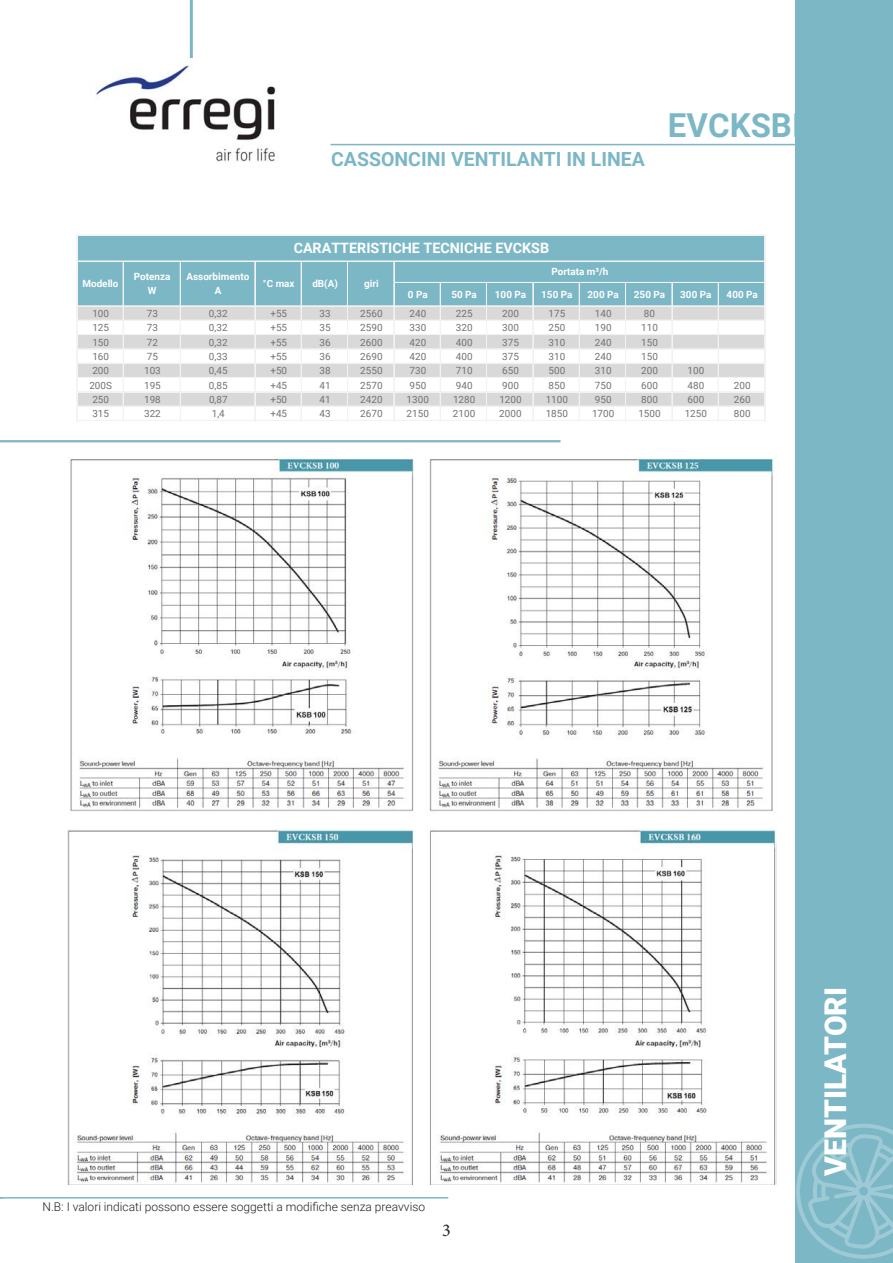
<style>
.page{position:relative;width:893px;height:1263px;background:#fff}
.page>*{position:absolute;margin:0;border:0;box-sizing:border-box;transform-origin:0 0}
.t1{font:700 33px "Roboto";color:#7cb7c6}
.t2{font:900 30px "Roboto";color:#fff}
.t3{font:700 19.5px "Roboto";color:#7cb7c6}
.t4{font:18px "Minion Pro";color:#231f20}
.t5{font:700 14.25px "Roboto";color:#fff}
.t6{font:300 12px "Roboto";color:#231f20}
.t7{font:9.9px "Roboto";letter-spacing:.005em;color:#757171}
.t8{font:700 9.9px/14.2px "Roboto";color:#fff;text-align:center}
</style>
<div class="page">
<div style="left:795px;top:0;width:98px;height:1263px;background:#7cb7c6"></div>
<hr style="left:330px;top:144px;width:483px;height:1px;background:#7cb7c6">
<hr style="left:190px;top:0;width:3px;height:58px;background:#7cb7c6">
<img style="left:89px;top:65px;width:187px;height:97px">
<hr style="left:0;top:1197px;width:448px;height:1px;background:#7cb7c6">
<div style="left:78px;top:236px;width:687px;height:70px;background:#7cb7c6"></div>
<div style="left:78px;top:306px;width:687px;height:15px;background:#d9d9d9"></div>
<div style="left:78px;top:335px;width:687px;height:14px;background:#d9d9d9"></div>
<div style="left:78px;top:363px;width:687px;height:15px;background:#d9d9d9"></div>
<div style="left:78px;top:392px;width:687px;height:15px;background:#d9d9d9"></div>
<hr style="left:76px;top:235px;width:1px;height:186px;background:#f2f2f2">
<hr style="left:77px;top:235px;width:1px;height:186px;background:#f2f2f2">
<hr style="left:764px;top:236px;width:1px;height:185px;background:#f2f2f2">
<hr style="left:123px;top:262px;width:1px;height:159px;background:#f2f2f2">
<hr style="left:180px;top:262px;width:1px;height:159px;background:#f2f2f2">
<hr style="left:255px;top:262px;width:1px;height:159px;background:#f2f2f2">
<hr style="left:301px;top:262px;width:1px;height:159px;background:#f2f2f2">
<hr style="left:347px;top:262px;width:1px;height:159px;background:#f2f2f2">
<hr style="left:394px;top:262px;width:1px;height:159px;background:#f2f2f2">
<hr style="left:440px;top:283px;width:1px;height:138px;background:#f2f2f2">
<hr style="left:486px;top:283px;width:1px;height:138px;background:#f2f2f2">
<hr style="left:533px;top:283px;width:1px;height:138px;background:#f2f2f2">
<hr style="left:579px;top:283px;width:1px;height:138px;background:#f2f2f2">
<hr style="left:625px;top:283px;width:1px;height:138px;background:#f2f2f2">
<hr style="left:672px;top:283px;width:1px;height:138px;background:#f2f2f2">
<hr style="left:718px;top:283px;width:1px;height:138px;background:#f2f2f2">
<hr style="left:78px;top:235px;width:687px;height:1px;background:#f2f2f2">
<hr style="left:78px;top:261px;width:687px;height:1px;background:#f2f2f2">
<hr style="left:395px;top:282px;width:370px;height:1px;background:#f2f2f2">
<hr style="left:78px;top:306px;width:687px;height:1px;background:#f2f2f2">
<hr style="left:78px;top:320px;width:687px;height:1px;background:#f2f2f2">
<hr style="left:78px;top:334px;width:687px;height:1px;background:#f2f2f2">
<hr style="left:78px;top:348px;width:687px;height:1px;background:#f2f2f2">
<hr style="left:78px;top:349px;width:687px;height:1px;background:#f2f2f2">
<hr style="left:78px;top:363px;width:687px;height:1px;background:#f2f2f2">
<hr style="left:78px;top:377px;width:687px;height:1px;background:#f2f2f2">
<hr style="left:78px;top:391px;width:687px;height:1px;background:#f2f2f2">
<hr style="left:78px;top:392px;width:687px;height:1px;background:#f2f2f2">
<hr style="left:78px;top:406px;width:687px;height:1px;background:#f2f2f2">
<hr style="left:78px;top:420px;width:687px;height:1px;background:#f2f2f2">
<hr style="left:0;top:440px;width:561px;height:2px;background:#7cb7c6">
<img style="left:70px;top:457px;width:707px;height:355px">
<img style="left:67px;top:828px;width:710px;height:356px">
<svg style="left:796px;top:1124px;width:97px;height:135px"></svg>
<p class="t3" style="left:331px;top:145px;width:315px">CASSONCINI VENTILANTI IN LINEA</p>
<p class="t1" style="left:668px;top:102px;width:153px">EVCKSBIL</p>
<p class="t5" style="left:294px;top:238px;width:257px">CARATTERISTICHE TECNICHE EVCKSB</p>
<p class="t8" style="left:82px;top:276px;width:38px">Modello</p>
<p class="t8" style="left:134px;top:269px;width:38px">Potenza<br>W</p>
<p class="t8" style="left:187px;top:269px;width:64px">Assorbimento<br>A</p>
<p class="t8" style="left:263px;top:276px;width:33px">°C max</p>
<p class="t8" style="left:312px;top:276px;width:27px">dB(A)</p>
<p class="t8" style="left:364px;top:276px;width:16px">giri</p>
<p class="t8" style="left:552px;top:264px;width:58px">Portata m³/h</p>
<p class="t8" style="left:408px;top:287px;width:21px">0 Pa</p>
<p class="t8" style="left:451px;top:287px;width:27px">50 Pa</p>
<p class="t8" style="left:495px;top:287px;width:33px">100 Pa</p>
<p class="t8" style="left:541px;top:287px;width:33px">150 Pa</p>
<p class="t8" style="left:588px;top:287px;width:33px">200 Pa</p>
<p class="t8" style="left:634px;top:287px;width:33px">250 Pa</p>
<p class="t8" style="left:680px;top:287px;width:33px">300 Pa</p>
<p class="t8" style="left:727px;top:287px;width:33px">400 Pa</p>
<p class="t7" style="left:92px;top:307px;width:18px">100</p>
<p class="t7" style="left:147px;top:307px;width:13px">73</p>
<p class="t7" style="left:209px;top:307px;width:20px">0,32</p>
<p class="t7" style="left:270px;top:307px;width:18px">+55</p>
<p class="t7" style="left:320px;top:307px;width:13px">33</p>
<p class="t7" style="left:360px;top:307px;width:24px">2560</p>
<p class="t7" style="left:409px;top:307px;width:18px">240</p>
<p class="t7" style="left:456px;top:307px;width:18px">225</p>
<p class="t7" style="left:502px;top:307px;width:18px">200</p>
<p class="t7" style="left:548px;top:307px;width:18px">175</p>
<p class="t7" style="left:595px;top:307px;width:18px">140</p>
<p class="t7" style="left:644px;top:307px;width:13px">80</p>
<p class="t7" style="left:92px;top:321px;width:18px">125</p>
<p class="t7" style="left:147px;top:321px;width:13px">73</p>
<p class="t7" style="left:209px;top:321px;width:20px">0,32</p>
<p class="t7" style="left:270px;top:321px;width:18px">+55</p>
<p class="t7" style="left:320px;top:321px;width:13px">35</p>
<p class="t7" style="left:360px;top:321px;width:24px">2590</p>
<p class="t7" style="left:409px;top:321px;width:18px">330</p>
<p class="t7" style="left:456px;top:321px;width:18px">320</p>
<p class="t7" style="left:502px;top:321px;width:18px">300</p>
<p class="t7" style="left:548px;top:321px;width:18px">250</p>
<p class="t7" style="left:595px;top:321px;width:18px">190</p>
<p class="t7" style="left:641px;top:321px;width:18px">110</p>
<p class="t7" style="left:92px;top:335px;width:18px">150</p>
<p class="t7" style="left:147px;top:335px;width:13px">72</p>
<p class="t7" style="left:209px;top:335px;width:20px">0,32</p>
<p class="t7" style="left:270px;top:335px;width:18px">+55</p>
<p class="t7" style="left:320px;top:335px;width:13px">36</p>
<p class="t7" style="left:360px;top:335px;width:24px">2600</p>
<p class="t7" style="left:409px;top:335px;width:18px">420</p>
<p class="t7" style="left:456px;top:335px;width:18px">400</p>
<p class="t7" style="left:502px;top:335px;width:18px">375</p>
<p class="t7" style="left:548px;top:335px;width:18px">310</p>
<p class="t7" style="left:595px;top:335px;width:18px">240</p>
<p class="t7" style="left:641px;top:335px;width:18px">150</p>
<p class="t7" style="left:92px;top:349px;width:18px">160</p>
<p class="t7" style="left:147px;top:349px;width:13px">75</p>
<p class="t7" style="left:209px;top:349px;width:20px">0,33</p>
<p class="t7" style="left:270px;top:349px;width:18px">+55</p>
<p class="t7" style="left:320px;top:349px;width:13px">36</p>
<p class="t7" style="left:360px;top:349px;width:24px">2690</p>
<p class="t7" style="left:409px;top:349px;width:18px">420</p>
<p class="t7" style="left:456px;top:349px;width:18px">400</p>
<p class="t7" style="left:502px;top:349px;width:18px">375</p>
<p class="t7" style="left:548px;top:349px;width:18px">310</p>
<p class="t7" style="left:595px;top:349px;width:18px">240</p>
<p class="t7" style="left:641px;top:349px;width:18px">150</p>
<p class="t7" style="left:92px;top:364px;width:18px">200</p>
<p class="t7" style="left:144px;top:364px;width:18px">103</p>
<p class="t7" style="left:209px;top:364px;width:20px">0,45</p>
<p class="t7" style="left:270px;top:364px;width:18px">+50</p>
<p class="t7" style="left:320px;top:364px;width:13px">38</p>
<p class="t7" style="left:360px;top:364px;width:24px">2550</p>
<p class="t7" style="left:409px;top:364px;width:18px">730</p>
<p class="t7" style="left:456px;top:364px;width:18px">710</p>
<p class="t7" style="left:502px;top:364px;width:18px">650</p>
<p class="t7" style="left:548px;top:364px;width:18px">500</p>
<p class="t7" style="left:595px;top:364px;width:18px">310</p>
<p class="t7" style="left:641px;top:364px;width:18px">200</p>
<p class="t7" style="left:687px;top:364px;width:18px">100</p>
<p class="t7" style="left:89px;top:378px;width:24px">200S</p>
<p class="t7" style="left:144px;top:378px;width:18px">195</p>
<p class="t7" style="left:209px;top:378px;width:20px">0,85</p>
<p class="t7" style="left:270px;top:378px;width:18px">+45</p>
<p class="t7" style="left:320px;top:378px;width:13px">41</p>
<p class="t7" style="left:360px;top:378px;width:24px">2570</p>
<p class="t7" style="left:409px;top:378px;width:18px">950</p>
<p class="t7" style="left:456px;top:378px;width:18px">940</p>
<p class="t7" style="left:502px;top:378px;width:18px">900</p>
<p class="t7" style="left:548px;top:378px;width:18px">850</p>
<p class="t7" style="left:595px;top:378px;width:18px">750</p>
<p class="t7" style="left:641px;top:378px;width:18px">600</p>
<p class="t7" style="left:687px;top:378px;width:18px">480</p>
<p class="t7" style="left:734px;top:378px;width:18px">200</p>
<p class="t7" style="left:92px;top:392px;width:18px">250</p>
<p class="t7" style="left:144px;top:392px;width:18px">198</p>
<p class="t7" style="left:209px;top:392px;width:20px">0,87</p>
<p class="t7" style="left:270px;top:392px;width:18px">+50</p>
<p class="t7" style="left:320px;top:392px;width:13px">41</p>
<p class="t7" style="left:360px;top:392px;width:24px">2420</p>
<p class="t7" style="left:407px;top:392px;width:24px">1300</p>
<p class="t7" style="left:453px;top:392px;width:24px">1280</p>
<p class="t7" style="left:499px;top:392px;width:24px">1200</p>
<p class="t7" style="left:546px;top:392px;width:24px">1100</p>
<p class="t7" style="left:595px;top:392px;width:18px">950</p>
<p class="t7" style="left:641px;top:392px;width:18px">800</p>
<p class="t7" style="left:687px;top:392px;width:18px">600</p>
<p class="t7" style="left:734px;top:392px;width:18px">260</p>
<p class="t7" style="left:92px;top:407px;width:18px">315</p>
<p class="t7" style="left:144px;top:407px;width:18px">322</p>
<p class="t7" style="left:212px;top:407px;width:15px">1,4</p>
<p class="t7" style="left:270px;top:407px;width:18px">+45</p>
<p class="t7" style="left:320px;top:407px;width:13px">43</p>
<p class="t7" style="left:360px;top:407px;width:24px">2670</p>
<p class="t7" style="left:407px;top:407px;width:24px">2150</p>
<p class="t7" style="left:453px;top:407px;width:24px">2100</p>
<p class="t7" style="left:499px;top:407px;width:24px">2000</p>
<p class="t7" style="left:546px;top:407px;width:24px">1850</p>
<p class="t7" style="left:592px;top:407px;width:24px">1700</p>
<p class="t7" style="left:638px;top:407px;width:24px">1500</p>
<p class="t7" style="left:685px;top:407px;width:24px">1250</p>
<p class="t7" style="left:734px;top:407px;width:18px">800</p>
<p class="t6" style="left:43px;top:1198px;width:384px">N.B: I valori indicati possono essere soggetti a modifiche senza preavviso</p>
<p class="t4" style="left:442px;top:1218px;width:10px">3</p>
<p class="t2" style="left:814px;top:1176px;width:190px;rotate:-90deg">VENTILATORI</p>
</div>
